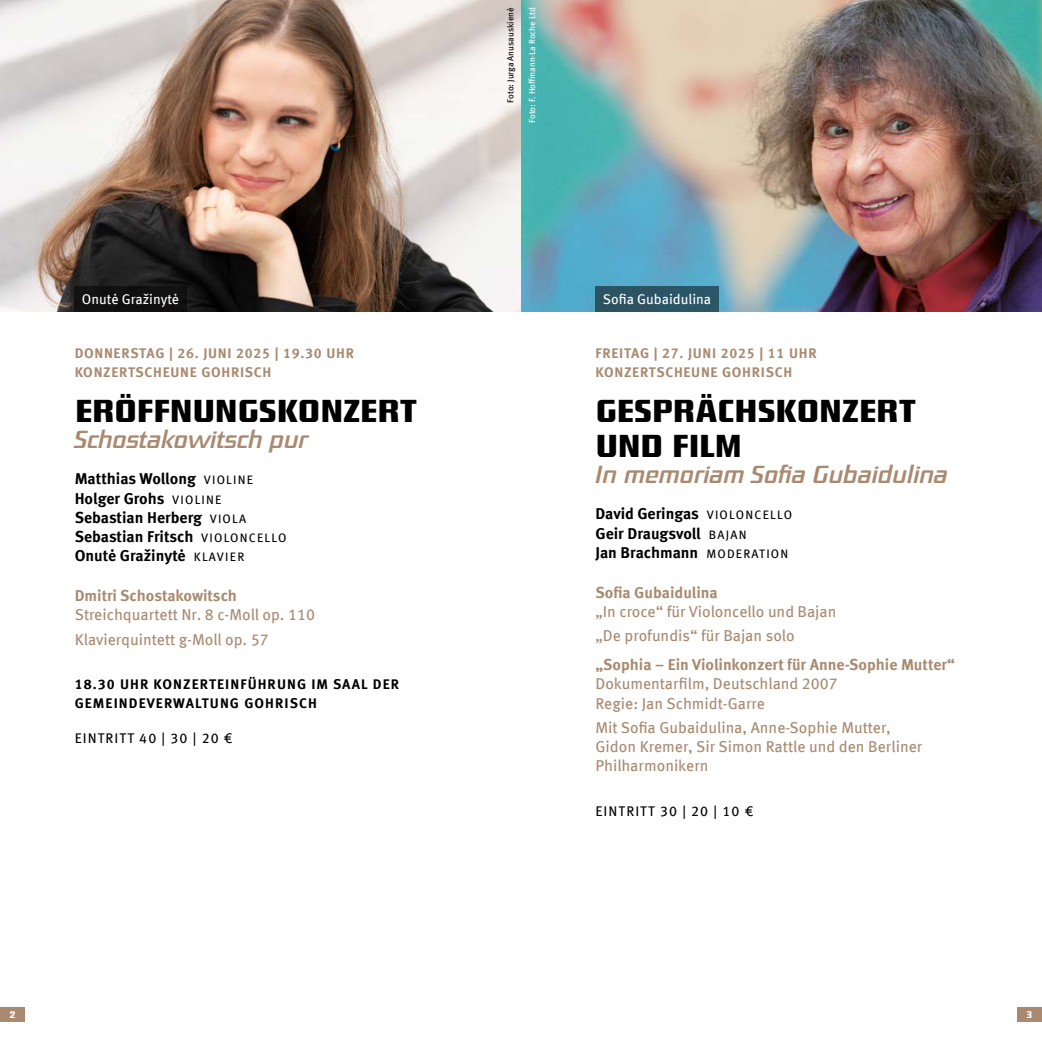
<style>
.page{position:relative;width:1042px;height:1042px;background:#fff}
.page>*{position:absolute;margin:0;border:0;box-sizing:border-box;transform-origin:0 0}
.Konzerte_Headline{font:500 31.5px/35px "District TF";letter-spacing:-.005em;color:#000}
.Konzert_Headline_italic{font:italic 24.5px "District TF";letter-spacing:-.01em;color:#a98a70}
.Werk_normal{font:15.75px/19.2px "Meta Offc Pro";color:#a98a70}
.Konzerte_Text_normal{font:700 15.75px "Meta Offc Pro";color:#000}
.Werk_bold{font:700 15.75px "Meta Offc Pro";color:#a98a70}
.Konzerte_Datum{font:700 14px/19.2px "Meta Offc Pro";letter-spacing:.05em;color:#a98a70}
.Konzerte_Info{font:700 14px/19.2px "Meta Offc Pro";letter-spacing:.075em;color:#000}
.Konzerte_Info-2{font:14px "Meta Offc Pro";letter-spacing:.075em;color:#000}
.Bildunterschrift{font:14px "Meta Offc Pro";color:#fff}
.t1{font:500 10.5px "District TF";color:#fff}
.Werk_normal-2{font:8.75px "Meta Offc Pro";color:#fff}
.Werk_normal-3{font:8.75px "Meta Offc Pro";letter-spacing:-.005em;color:#000}
.s1{font-weight:400;font-size:12.25px}
</style>
<div class="page">
<div style="left:0;top:1007px;width:25px;height:14px;background:#a98a70"></div>
<div style="left:1017px;top:1007px;width:25px;height:14px;background:#a98a70"></div>
<img style="left:0;top:0;width:521px;height:311px">
<div style="left:74px;top:286px;width:113px;height:25px;background:#111"></div>
<img style="left:521px;top:0;width:521px;height:311px">
<div style="left:595px;top:286px;width:123px;height:25px;background:#2b5464"></div>
<p class="Bildunterschrift" style="left:82px;top:288px;width:99px">Onutė Gražinytė</p>
<p class="Konzerte_Datum" style="left:75px;top:343px;width:281px">DONNERSTAG | 26. JUNI 2025 | 19.30 UHR<br>KONZERTSCHEUNE GOHRISCH</p>
<p class="Konzerte_Headline" style="left:75px;top:393px;width:343px">ERÖFFNUNGSKONZERT</p>
<p class="Konzert_Headline_italic" style="left:75px;top:425px;width:235px">Schostakowitsch pur</p>
<p class="Konzerte_Text_normal" style="left:75px;top:466px;width:180px">Matthias Wollong <span class="s1">VIOLINE</span></p>
<p class="Konzerte_Text_normal" style="left:75px;top:486px;width:148px">Holger Grohs <span class="s1">VIOLINE</span></p>
<p class="Konzerte_Text_normal" style="left:75px;top:505px;width:173px">Sebastian Herberg <span class="s1">VIOLA</span></p>
<p class="Konzerte_Text_normal" style="left:75px;top:524px;width:213px">Sebastian Fritsch <span class="s1">VIOLONCELLO</span></p>
<p class="Konzerte_Text_normal" style="left:75px;top:543px;width:171px">Onutė Gražinytė <span class="s1">KLAVIER</span></p>
<p class="Werk_bold" style="left:75px;top:583px;width:164px">Dmitri Schostakowitsch</p>
<p class="Werk_normal" style="left:75px;top:604px;width:242px">Streichquartett Nr. 8 c-Moll op. 110</p>
<p class="Werk_normal" style="left:75px;top:628px;width:195px">Klavierquintett g-Moll op. 57</p>
<p class="Konzerte_Info" style="left:75px;top:674px;width:326px">18.30 UHR KONZERTEINFÜHRUNG IM SAAL DER<br>GEMEINDEVERWALTUNG GOHRISCH</p>
<p class="Konzerte_Info-2" style="left:75px;top:727px;width:159px">EINTRITT 40 | 30 | 20 €</p>
<p class="Werk_normal-3" style="left:504px;top:103px;width:97px;rotate:-90deg">Foto: Jurga Anusauskienė</p>
<p class="Werk_normal-2" style="left:525px;top:123px;width:117px;rotate:-90deg">Foto: F. Hoffmann-La Roche Ltd</p>
<p class="Bildunterschrift" style="left:603px;top:288px;width:110px">Sofia Gubaidulina</p>
<p class="Konzerte_Datum" style="left:595px;top:343px;width:223px">FREITAG | 27. JUNI 2025 | 11 UHR<br>KONZERTSCHEUNE GOHRISCH</p>
<p class="Konzerte_Headline" style="left:595px;top:393px;width:321px">GESPRÄCHSKONZERT<br>UND FILM</p>
<p class="Konzert_Headline_italic" style="left:595px;top:460px;width:354px">In memoriam Sofia Gubaidulina</p>
<p class="Konzerte_Text_normal" style="left:595px;top:501px;width:198px">David Geringas <span class="s1">VIOLONCELLO</span></p>
<p class="Konzerte_Text_normal" style="left:595px;top:521px;width:153px">Geir Draugsvoll <span class="s1">BAJAN</span></p>
<p class="Konzerte_Text_normal" style="left:595px;top:540px;width:194px">Jan Brachmann <span class="s1">MODERATION</span></p>
<p class="Werk_bold" style="left:595px;top:580px;width:124px">Sofia Gubaidulina</p>
<p class="Werk_normal" style="left:595px;top:601px;width:242px">„In croce“ für Violoncello und Bajan</p>
<p class="Werk_normal" style="left:595px;top:625px;width:201px">„De profundis“ für Bajan solo</p>
<p class="Werk_bold" style="left:595px;top:652px;width:361px">„Sophia – Ein Violinkonzert für Anne-Sophie Mutter“</p>
<p class="Werk_normal" style="left:595px;top:673px;width:244px">Dokumentarfilm, Deutschland 2007<br>Regie: Jan Schmidt-Garre</p>
<p class="Werk_normal" style="left:595px;top:717px;width:328px">Mit Sofia Gubaidulina, Anne-Sophie Mutter,<br>Gidon Kremer, Sir Simon Rattle und den Berliner<br>Philharmonikern</p>
<p class="Konzerte_Info-2" style="left:595px;top:800px;width:159px">EINTRITT 30 | 20 | 10 €</p>
<p class="t1" style="left:9px;top:1007px;width:7px">2</p>
<p class="t1" style="left:1026px;top:1007px;width:7px">3</p>
</div>
